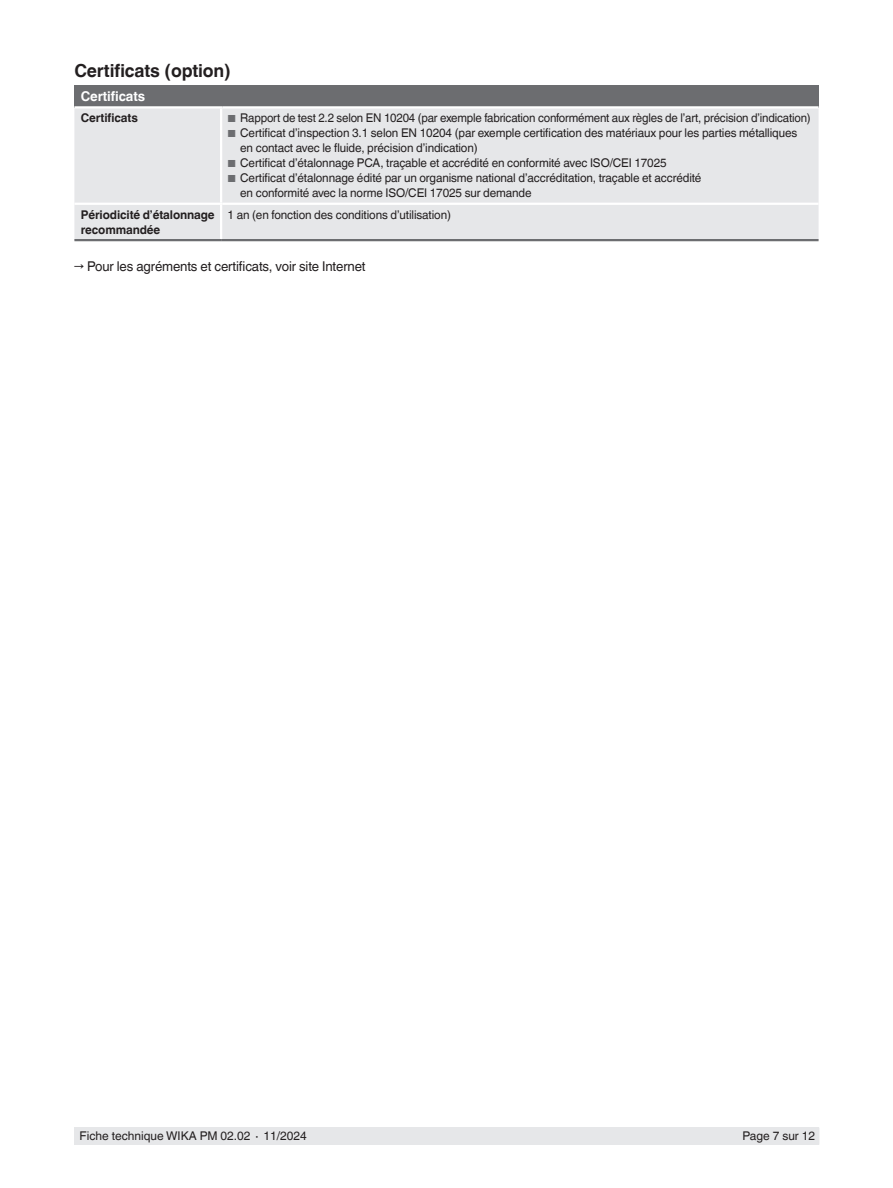
<style>
.page{position:relative;width:893px;height:1188px;background:#fff}
.page>*{position:absolute;margin:0;border:0;box-sizing:border-box;transform-origin:0 0}
.t1{font:700 18px "Helvetica World";letter-spacing:-.01em;color:#231f20}
.t2{font:13.5px "Helvetica World";letter-spacing:-.01em;color:#231f20}
.t3{font:700 13.5px "Helvetica World";letter-spacing:-.01em;color:#fff}
.t4{font:12px/15px "Helvetica World";letter-spacing:-.01em;color:#231f20}
.t5{font:12px "Helvetica World";letter-spacing:-.01em;color:#231f20;scale:.96 1}
.t6{font:700 12px/15px "Helvetica World";letter-spacing:-.01em;color:#231f20}
.s1{font-size:10.2px;color:#6c6d70}
</style>
<div class="page">
<div style="left:74px;top:1127px;width:745px;height:18px;background:#e6e7e9"></div>
<div style="left:74px;top:85px;width:745px;height:22px;background:#6c6d70"></div>
<div style="left:74px;top:109px;width:745px;height:130px;background:#e6e7e9"></div>
<hr style="left:74px;top:106px;width:148px;height:3px;background:#fff">
<hr style="left:222px;top:106px;width:597px;height:3px;background:#fff">
<hr style="left:220px;top:109px;width:2px;height:94px;background:#fff">
<hr style="left:74px;top:239px;width:147px;height:2px;background:#6c6d70">
<hr style="left:221px;top:239px;width:598px;height:2px;background:#6c6d70">
<hr style="left:74px;top:203px;width:148px;height:2px;background:#fff">
<hr style="left:222px;top:203px;width:597px;height:2px;background:#fff">
<hr style="left:220px;top:205px;width:2px;height:34px;background:#fff">
<h1 class="t1" style="left:74px;top:61px;width:158px">Certificats (option)</h1>
<p class="t3" style="left:81px;top:88px;width:66px">Certificats</p>
<p class="t6" style="left:81px;top:111px;width:59px">Certificats</p>
<p class="t5" style="left:227px;top:111px;width:609px"><span class="s1">■</span> Rapport de test 2.2 selon EN 10204 (par exemple fabrication conformément aux règles de l’art, précision d’indication)</p>
<p class="t4" style="left:240px;top:126px;width:559px;text-indent:-13px"><span class="s1">■</span> Certificat d’inspection 3.1 selon EN 10204 (par exemple certification des matériaux pour les parties métalliques en contact avec le fluide, précision d’indication)</p>
<p class="t4" style="left:227px;top:156px;width:441px"><span class="s1">■</span> Certificat d’étalonnage PCA, traçable et accrédité en conformité avec ISO/CEI 17025</p>
<p class="t4" style="left:240px;top:171px;width:463px;text-indent:-13px"><span class="s1">■</span> Certificat d’étalonnage édité par un organisme national d’accréditation, traçable et accrédité en conformité avec la norme ISO/CEI 17025 sur demande</p>
<p class="t6" style="left:81px;top:207px;width:135px">Périodicité d’étalonnage recommandée</p>
<p class="t4" style="left:227px;top:207px;width:225px">1 an (en fonction des conditions d’utilisation)</p>
<p class="t2" style="left:74px;top:259px;width:293px">→ Pour les agréments et certificats, voir site Internet</p>
<p class="t4" style="left:80px;top:1129px;width:229px">Fiche technique WIKA PM 02.02 ∙ 11/2024</p>
<p class="t4" style="left:743px;top:1129px;width:74px">Page 7 sur 12</p>
</div>
